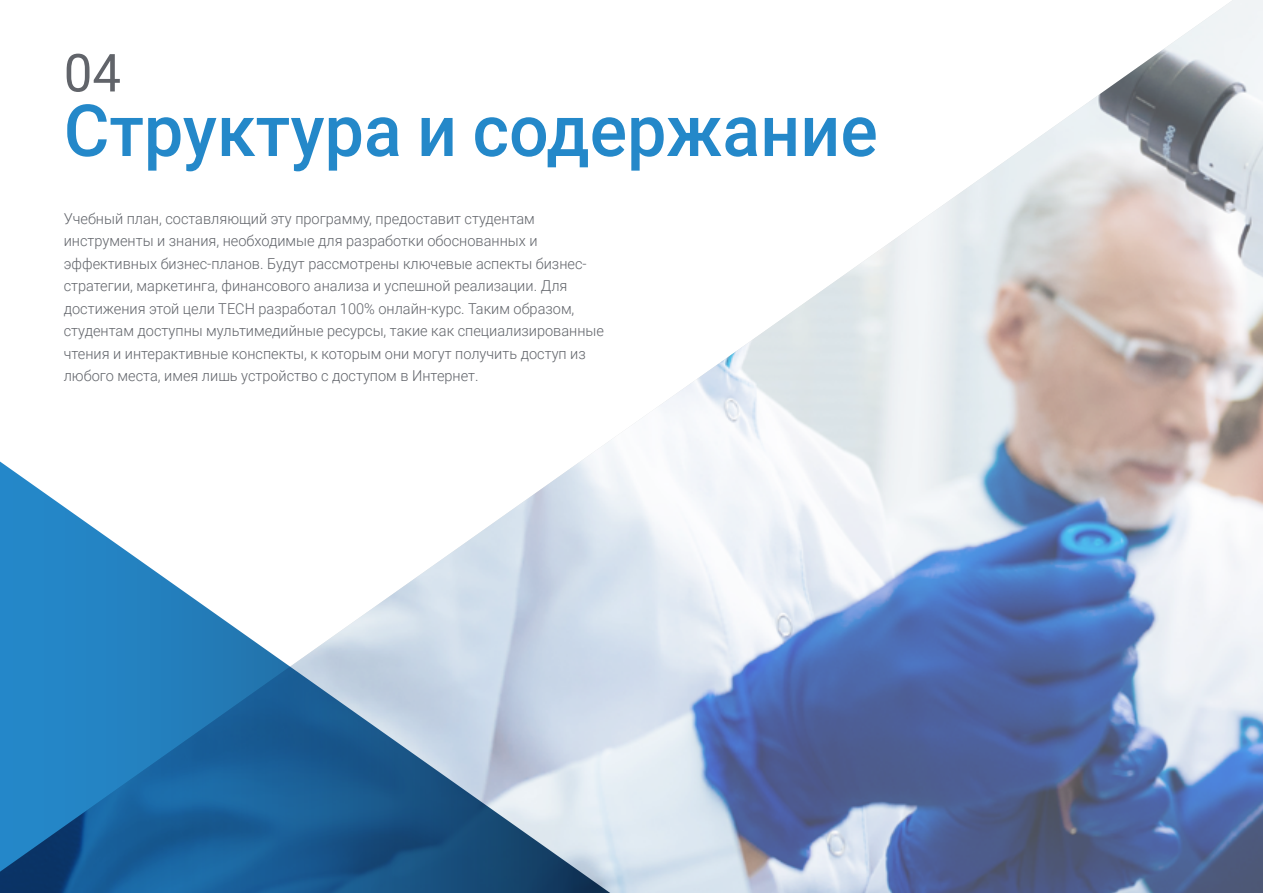
<style>
.page{position:relative;width:1263px;height:893px;background:#fff}
.page>*{position:absolute;margin:0;border:0;box-sizing:border-box;transform-origin:0 0}
.t1{font:500 72px "Roboto";color:#2488c9}
.t2{font:52.5px "Roboto";color:#61646a}
.t3{font:300 15px/22.5px "Roboto";color:#61646a}
</style>
<div class="page">
<img style="left:603px;top:0;width:660px;height:893px">
<svg style="left:0;top:446px;width:640px;height:447px"></svg>
<h2 class="t2" style="left:64px;top:36px;width:59px">04</h2>
<h1 class="t1" style="left:64px;top:80px;width:815px">Структура и содержание</h1>
<p class="t3" style="left:64px;top:207px;width:542px">Учебный план, составляющий эту программу, предоставит студентам инструменты и знания, необходимые для разработки обоснованных и эффективных бизнес-планов. Будут рассмотрены ключевые аспекты бизнес&shy;стратегии, маркетинга, финансового анализа и успешной реализации. Для достижения этой цели TECH разработал 100% онлайн-курс. Таким образом, студентам доступны мультимедийные ресурсы, такие как специализированные чтения и интерактивные конспекты, к которым они могут получить доступ из любого места, имея лишь устройство с доступом в Интернет.</p>
</div>
